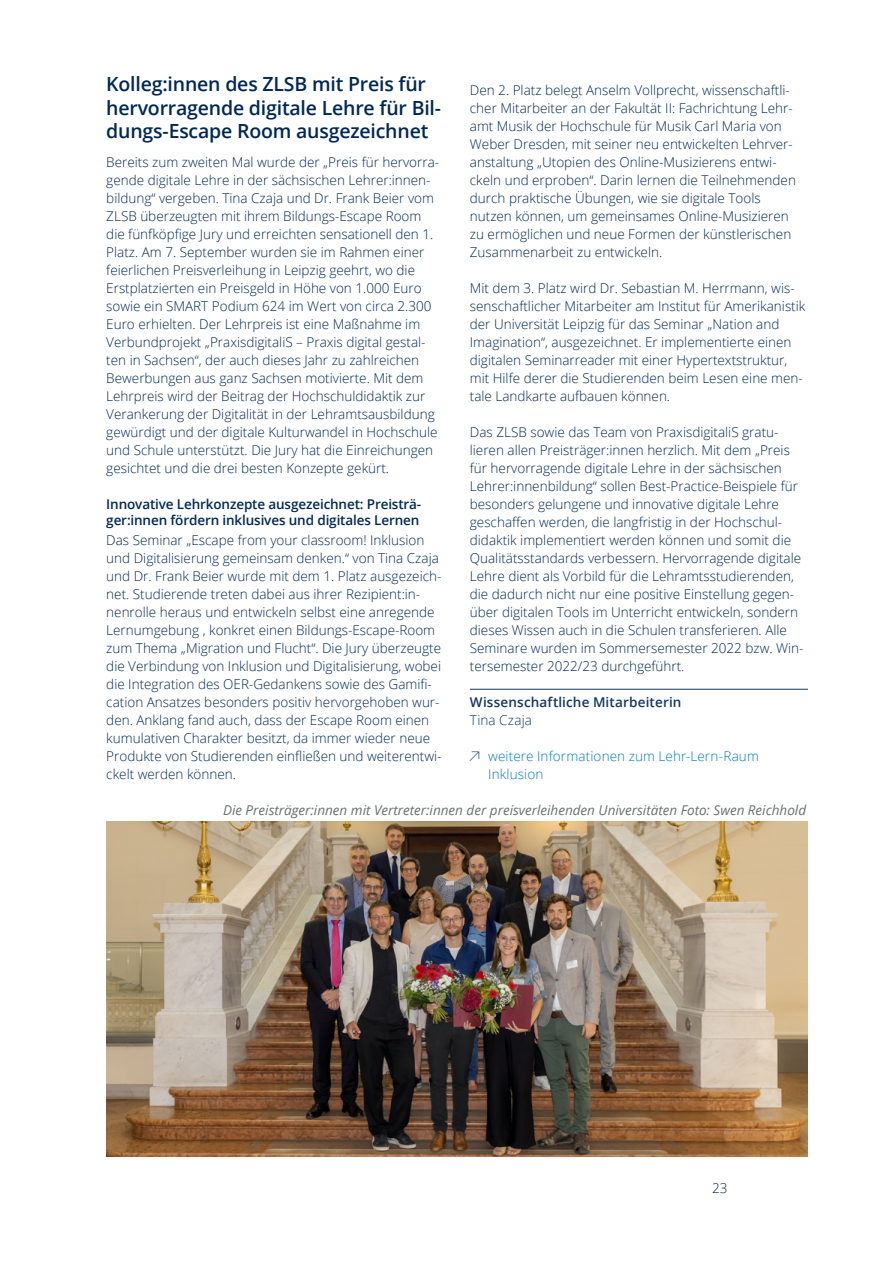
<style>
.page{position:relative;width:893px;height:1263px;background:#fff}
.page>*{position:absolute;margin:0;border:0;box-sizing:border-box;transform-origin:0 0}
.H3_Überschrift_3{font:600 19.5px/23.4px "Open Sans";letter-spacing:-.01em;color:#002855}
.t1{font:300 13.5px/18px "Open Sans";color:#002855}
.t2{font:italic 13.5px "Open Sans";color:#68706f}
.H4_Überschrift_4{font:600 13.5px/16.2px "Open Sans";letter-spacing:-.01em;color:#002855}
.Liste_Website{font:300 13.5px/18px "Open Sans";letter-spacing:.01em;color:#007bbe}
.Kontakt{font:600 13.5px/18px "Open Sans";letter-spacing:.015em;color:#143762}
.s1{font-weight:300}
</style>
<div class="page">
<img style="left:106px;top:821px;width:702px;height:336px">
<hr style="left:470px;top:689px;width:338px;height:1px;background:#143762">
<h3 class="H3_Überschrift_3" style="left:106px;top:72px;width:336px">Kolleg:innen des ZLSB mit Preis für hervorragende digitale Lehre für Bil&shy;dungs-Escape Room ausgezeichnet</h3>
<p class="t1" style="left:106px;top:152px;width:334px">Bereits zum zweiten Mal wurde der „Preis für hervorra&shy;gende digitale Lehre in der sächsischen Lehrer:innen&shy;bildung“ vergeben. Tina Czaja und Dr. Frank Beier vom ZLSB überzeugten mit ihrem Bildungs-Escape Room die fünfköpfige Jury und erreichten sensationell den 1.<br>Platz. Am 7. September wurden sie im Rahmen einer feierlichen Preisverleihung in Leipzig geehrt, wo die Erstplatzierten ein Preisgeld in Höhe von 1.000 Euro sowie ein SMART Podium 624 im Wert von circa 2.300<br>Euro erhielten. Der Lehrpreis ist eine Maßnahme im Verbundprojekt „PraxisdigitaliS – Praxis digital gestal&shy;ten in Sachsen“, der auch dieses Jahr zu zahlreichen Bewerbungen aus ganz Sachsen motivierte. Mit dem Lehrpreis wird der Beitrag der Hochschuldidaktik zur Verankerung der Digitalität in der Lehramtsausbildung gewürdigt und der digitale Kulturwandel in Hochschule und Schule unterstützt. Die Jury hat die Einreichungen gesichtet und die drei besten Konzepte gekürt.</p>
<h4 class="H4_Überschrift_4" style="left:106px;top:495px;width:316px">Innovative Lehrkonzepte ausgezeichnet: Preisträ&shy;ger:innen fördern inklusives und digitales Lernen</h4>
<p class="t1" style="left:106px;top:530px;width:337px">Das Seminar „Escape from your classroom! Inklusion und Digitalisierung gemeinsam denken.“ von Tina Czaja und Dr. Frank Beier wurde mit dem 1. Platz ausgezeich&shy;net. Studierende treten dabei aus ihrer Rezipient:in&shy;nenrolle heraus und entwickeln selbst eine anregende Lernumgebung , konkret einen Bildungs-Escape-Room zum Thema „Migration und Flucht“. Die Jury überzeugte die Verbindung von Inklusion und Digitalisierung, wobei die Integration des OER-Gedankens sowie des Gamifi&shy;cation Ansatzes besonders positiv hervorgehoben wur&shy;den. Anklang fand auch, dass der Escape Room einen kumulativen Charakter besitzt, da immer wieder neue Produkte von Studierenden einfließen und weiterentwi&shy;ckelt werden können.</p>
<p class="t1" style="left:470px;top:80px;width:328px">Den 2. Platz belegt Anselm Vollprecht, wissenschaftli&shy;cher Mitarbeiter an der Fakultät II: Fachrichtung Lehr&shy;amt Musik der Hochschule für Musik Carl Maria von Weber Dresden, mit seiner neu entwickelten Lehrver&shy;anstaltung „Utopien des Online-Musizierens entwi&shy;ckeln und erproben“. Darin lernen die Teilnehmenden durch praktische Übungen, wie sie digitale Tools nutzen können, um gemeinsames Online-Musizieren zu ermöglichen und neue Formen der künstlerischen Zusammenarbeit zu entwickeln.</p>
<p class="t1" style="left:470px;top:278px;width:337px">Mit dem 3. Platz wird Dr. Sebastian M. Herrmann, wis&shy;senschaftlicher Mitarbeiter am Institut für Amerikanistik der Universität Leipzig für das Seminar „Nation and Imagination“, ausgezeichnet. Er implementierte einen digitalen Seminarreader mit einer Hypertextstruktur, mit Hilfe derer die Studierenden beim Lesen eine men&shy;tale Landkarte aufbauen können.</p>
<p class="t1" style="left:470px;top:422px;width:335px">Das ZLSB sowie das Team von PraxisdigitaliS gratu&shy;lieren allen Preisträger:innen herzlich. Mit dem „Preis für hervorragende digitale Lehre in der sächsischen Lehrer:innenbildung“ sollen Best-Practice-Beispiele für besonders gelungene und innovative digitale Lehre geschaffen werden, die langfristig in der Hochschul&shy;didaktik implementiert werden können und somit die Qualitätsstandards verbessern. Hervorragende digitale Lehre dient als Vorbild für die Lehramtsstudierenden, die dadurch nicht nur eine positive Einstellung gegen&shy;über digitalen Tools im Unterricht entwickeln, sondern dieses Wissen auch in die Schulen transferieren. Alle Seminare wurden im Sommersemester 2022 bzw. Win&shy;tersemester 2022/23 durchgeführt.</p>
<p class="Kontakt" style="left:470px;top:692px;width:213px">Wissenschaftliche Mitarbeiterin<br><span class="s1">Tina Czaja</span></p>
<p class="Liste_Website" style="left:488px;top:746px;width:272px">weitere Informationen zum Lehr-Lern-Raum<br>Inklusion</p>
<p class="t2" style="left:223px;top:800px;width:585px">Die Preisträger:innen mit Vertreter:innen der preisverleihenden Universitäten Foto: Swen Reichhold</p>
<p class="t1" style="left:712px;top:1178px;width:17px">23</p>
</div>
